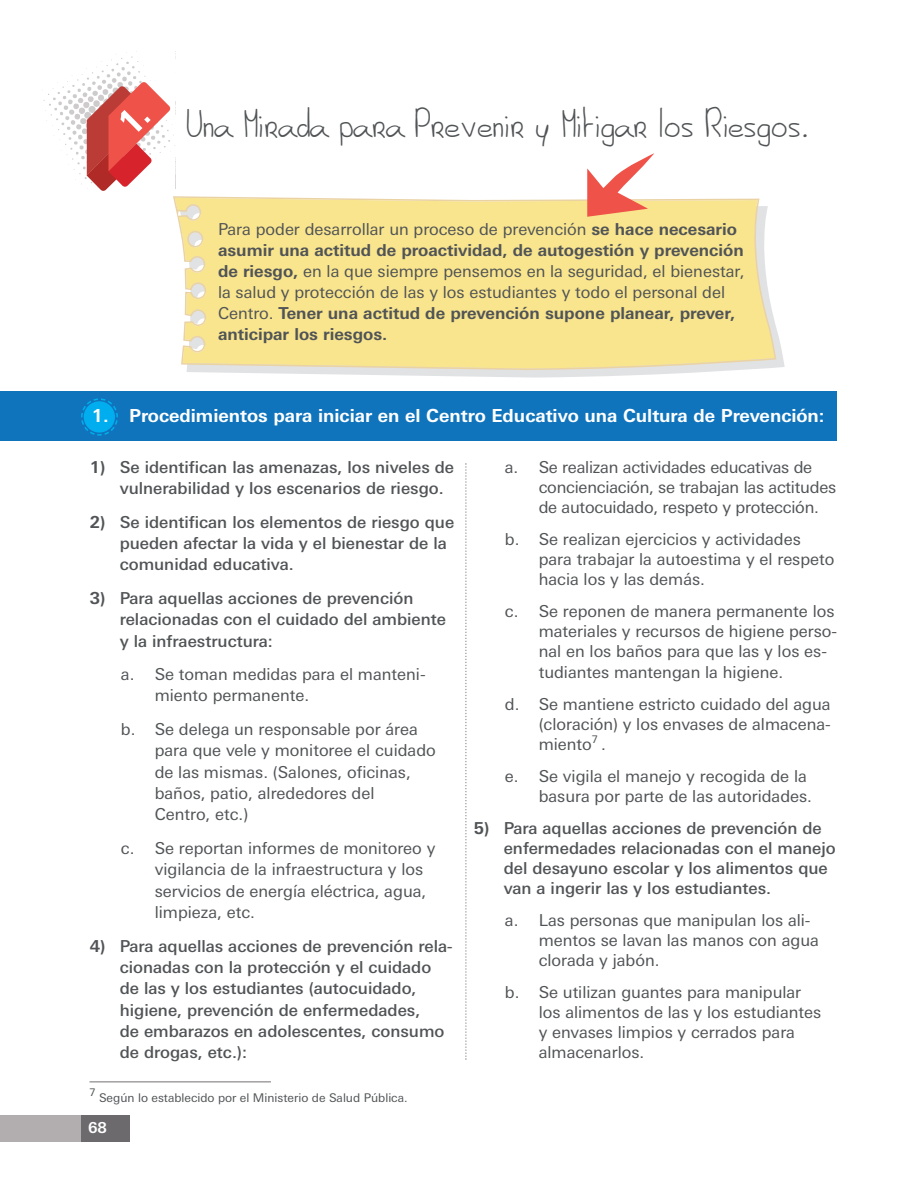
<style>
.page{position:relative;width:918px;height:1188px;background:#fff}
.page>*{position:absolute;margin:0;border:0;box-sizing:border-box;transform-origin:0 0}
.t1{font:40.5px "Al seana";letter-spacing:-.02em;color:#515456}
.t2{font:700 18px "Linotype Univers Basic";color:#fff}
.t3{font:16.5px/20.1px "Linotype Univers Basic";color:#515456}
.t4{font:500 16.5px/21.3px "Linotype Univers Basic";color:#515456}
.t5{font:700 15px "Linotype Univers Basic";color:#fff}
.t6{font:12px "Linotype Univers Basic";color:#515456}
.t7{font:10.5px "Linotype Univers Basic";color:#515456}
.s1{font-weight:700}
</style>
<div class="page">
<svg style="left:186px;top:328px;width:599px;height:50px;fill:#e1e2e4"></svg>
<svg style="left:173px;top:196px;width:603px;height:173px;background:#f8e596"></svg>
<div style="left:81px;top:1115px;width:49px;height:27px;background:#6c6a6d"></div>
<div style="left:0;top:1115px;width:81px;height:27px;background:#b2aeaf"></div>
<img style="left:42px;top:52px;width:133px;height:133px">
<div style="left:0;top:392px;width:837px;height:49px;background:#1074bc"></div>
<svg style="left:587px;top:153px;width:67px;height:64px"></svg>
<svg style="left:465px;top:463px;width:2px;height:597px"></svg>
<hr style="left:89px;top:1082px;width:182px;height:1px;background:#737172">
<svg style="left:81px;top:398px;width:37px;height:38px"></svg>
<div style="left:84px;top:401px;width:31px;height:32px;background:#00aeef;border-radius:50%"></div>
<svg style="left:87px;top:82px;width:83px;height:109px"></svg>
<h1 class="t1" style="left:186px;top:100px;width:628px">Una Mirada para Prevenir y Mitigar los Riesgos.</h1>
<p class="t3" style="left:218px;top:220px;width:528px;line-height:21px">Para poder desarrollar un proceso de prevención <span class="s1">se hace necesario asumir una actitud de proactividad, de autogestión y prevención de riesgo,</span> en la que siempre pensemos en la seguridad, el bienestar, la salud y protección de las y los estudiantes y todo el personal del Centro. <span class="s1">Tener una actitud de prevención supone planear, prever, anticipar los riesgos.</span></p>
<p class="t2" style="left:92px;top:409px;width:734px">1. Procedimientos para iniciar en el Centro Educativo una Cultura de Prevención:</p>
<p class="t4" style="left:120px;top:458px;width:336px;text-indent:-30px"><span class="s1">1)</span> Se identifican las amenazas, los niveles de vulnerabilidad y los escenarios de riesgo.</p>
<p class="t4" style="left:120px;top:513px;width:336px;text-indent:-30px"><span class="s1">2)</span> Se identifican los elementos de riesgo que pueden afectar la vida y el bienestar de la comunidad educativa.</p>
<p class="t4" style="left:120px;top:589px;width:328px;text-indent:-30px"><span class="s1">3)</span> Para aquellas acciones de prevención relacionadas con el cuidado del ambiente y la infraestructura:</p>
<p class="t3" style="left:155px;top:665px;width:272px;line-height:21.3px;text-indent:-34px">a. Se toman medidas para el manteni&shy;miento permanente.</p>
<p class="t3" style="left:155px;top:720px;width:283px;line-height:21.3px;text-indent:-34px">b. Se delega un responsable por área para que vele y monitoree el cuidado de las mismas. (Salones, oficinas, baños, patio, alrededores del<br>Centro, etc.)</p>
<p class="t3" style="left:155px;top:839px;width:282px;line-height:21.5px;text-indent:-34px">c. Se reportan informes de monitoreo y vigilancia de la infraestructura y los servicios de energía eléctrica, agua, limpieza, etc.</p>
<p class="t4" style="left:120px;top:936px;width:334px;text-indent:-30px"><span class="s1">4)</span> Para aquellas acciones de prevención rela&shy;cionadas con la protección y el cuidado de las y los estudiantes (autocuidado, higiene, prevención de enfermedades,<br>de embarazos en adolescentes, consumo de drogas, etc.):</p>
<p class="t7" style="left:89px;top:1089px;width:8px">7</p>
<p class="t6" style="left:99px;top:1094px;width:310px">Según lo establecido por el Ministerio de Salud Pública.</p>
<p class="t5" style="left:88px;top:1122px;width:20px">68</p>
<p class="t3" style="left:539px;top:458px;width:299px;text-indent:-34px">a. Se realizan actividades educativas de concienciación, se trabajan las actitudes de autocuidado, respeto y protección.</p>
<p class="t3" style="left:539px;top:531px;width:297px;text-indent:-34px">b. Se realizan ejercicios y actividades para trabajar la autoestima y el respeto hacia los y las demás.</p>
<p class="t3" style="left:539px;top:603px;width:300px;text-indent:-34px">c. Se reponen de manera permanente los materiales y recursos de higiene perso&shy;nal en los baños para que las y los es&shy;tudiantes mantengan la higiene.</p>
<p class="t3" style="left:539px;top:695px;width:294px;text-align:justify;text-indent:-34px">d. Se mantiene estricto cuidado del agua (cloración) y los envases de almacena&shy;miento<sup>7</sup> .</p>
<p class="t3" style="left:539px;top:767px;width:275px;text-indent:-34px">e. Se vigila el manejo y recogida de la basura por parte de las autoridades.</p>
<p class="t4" style="left:504px;top:819px;width:333px;line-height:20.1px;text-indent:-30px"><span class="s1">5)</span> Para aquellas acciones de prevención de enfermedades relacionadas con el manejo del desayuno escolar y los alimentos que van a ingerir las y los estudiantes.</p>
<p class="t3" style="left:539px;top:912px;width:282px;text-indent:-34px">a. Las personas que manipulan los ali&shy;mentos se lavan las manos con agua clorada y jabón.</p>
<p class="t3" style="left:539px;top:984px;width:284px;text-indent:-34px">b. Se utilizan guantes para manipular los alimentos de las y los estudiantes y envases limpios y cerrados para almacenarlos.</p>
</div>
